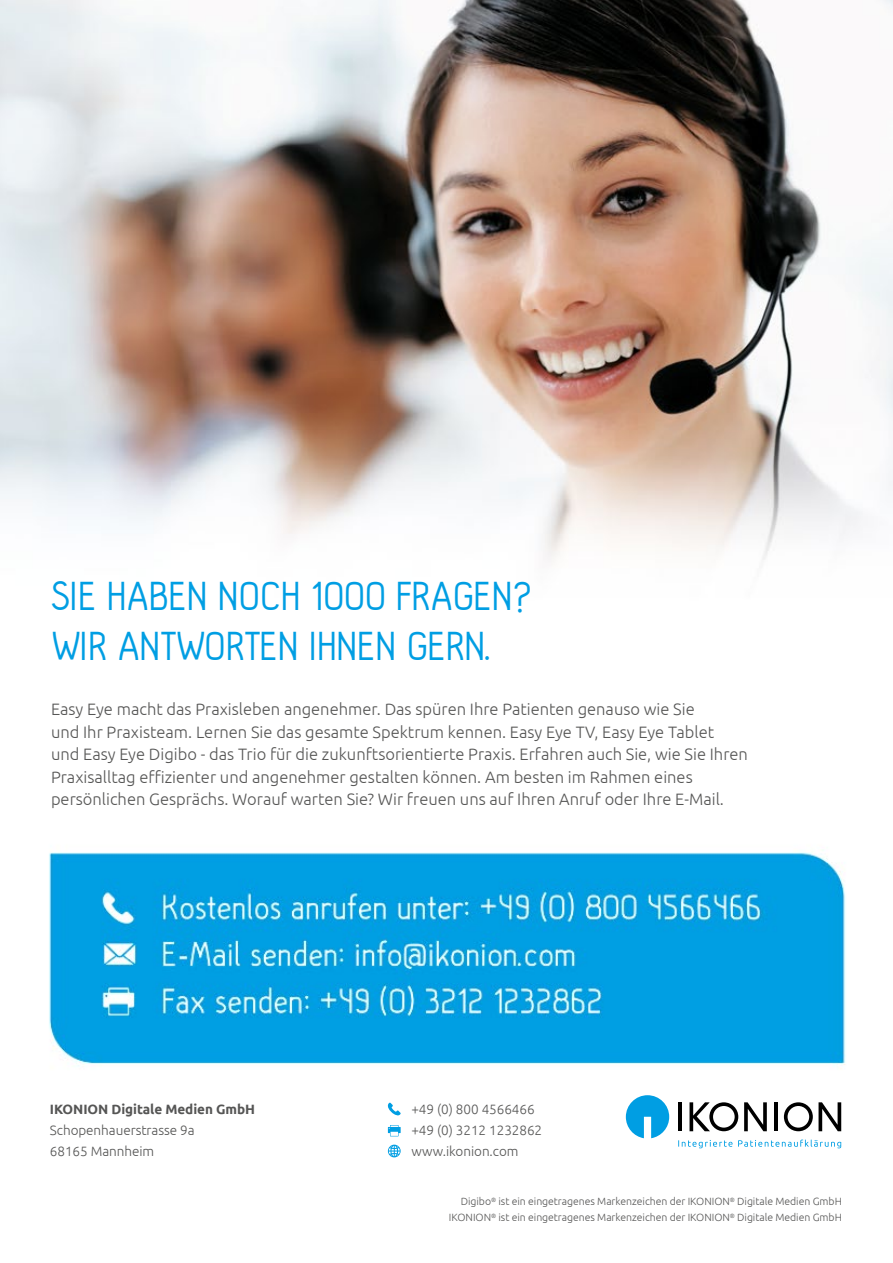
<style>
.page{position:relative;width:893px;height:1263px;background:#fff}
.page>*{position:absolute;margin:0;border:0;box-sizing:border-box;transform-origin:0 0}
.t1{font:42px/50.4px "Hallo Sans";color:#009ee3}
.t2{font:300 16.5px/22.5px "Ubuntu";color:#565655}
.t3{font:300 13.5px/21px "Ubuntu";letter-spacing:-.005em;color:#565655}
.t4{font:700 13.5px "Ubuntu";letter-spacing:-.005em;color:#565655}
.t5{font:300 10.5px "Ubuntu";letter-spacing:-.005em;color:#565655}
</style>
<div class="page">
<img style="left:0;top:0;width:893px;height:1158px">
<hr style="left:678px;top:1102px;width:4px;height:29px;background:#000">
<svg style="left:744px;top:1102px;width:23px;height:29px"></svg>
<hr style="left:774px;top:1102px;width:4px;height:29px;background:#000">
<svg style="left:689px;top:1102px;width:49px;height:29px"></svg>
<svg style="left:784px;top:1102px;width:57px;height:29px"></svg>
<svg style="left:626px;top:1095px;width:43px;height:43px"></svg>
<svg style="left:388px;top:1102px;width:13px;height:14px"></svg>
<svg style="left:388px;top:1125px;width:13px;height:11px"></svg>
<svg style="left:388px;top:1145px;width:13px;height:12px"></svg>
<svg style="left:678px;top:1139px;width:163px;height:9px"></svg>
<h1 class="t1" style="left:51px;top:572px;width:483px">SIE HABEN NOCH 1000 FRAGEN?<br>WIR ANTWORTEN IHNEN GERN.</h1>
<p class="t2" style="left:51px;top:698px;width:698px">Easy Eye macht das Praxisleben angenehmer. Das spüren Ihre Patienten genauso wie Sie<br>und Ihr Praxisteam. Lernen Sie das gesamte Spektrum kennen. Easy Eye TV, Easy Eye Tablet<br>und Easy Eye Digibo - das Trio für die zukunftsorientierte Praxis. Erfahren auch Sie, wie Sie Ihren Praxisalltag effizienter und angenehmer gestalten können. Am besten im Rahmen eines persönlichen Gesprächs. Worauf warten Sie? Wir freuen uns auf Ihren Anruf oder Ihre E-Mail.</p>
<p class="t4" style="left:50px;top:1101px;width:207px">IKONION Digitale Medien GmbH</p>
<p class="t3" style="left:50px;top:1119px;width:146px">Schopenhauerstrasse 9a<br>68165 Mannheim</p>
<p class="t3" style="left:411px;top:1098px;width:132px">+49 (0) 800 4566466 +49 (0) 3212 1232862 www.ikonion.com</p>
<p class="t5" style="left:461px;top:1195px;width:383px">Digibo<sup>®</sup> ist ein eingetragenes Markenzeichen der IKONION<sup>®</sup> Digitale Medien GmbH</p>
<p class="t5" style="left:449px;top:1211px;width:394px">IKONION<sup>®</sup> ist ein eingetragenes Markenzeichen der IKONION<sup>®</sup> Digitale Medien GmbH</p>
</div>
